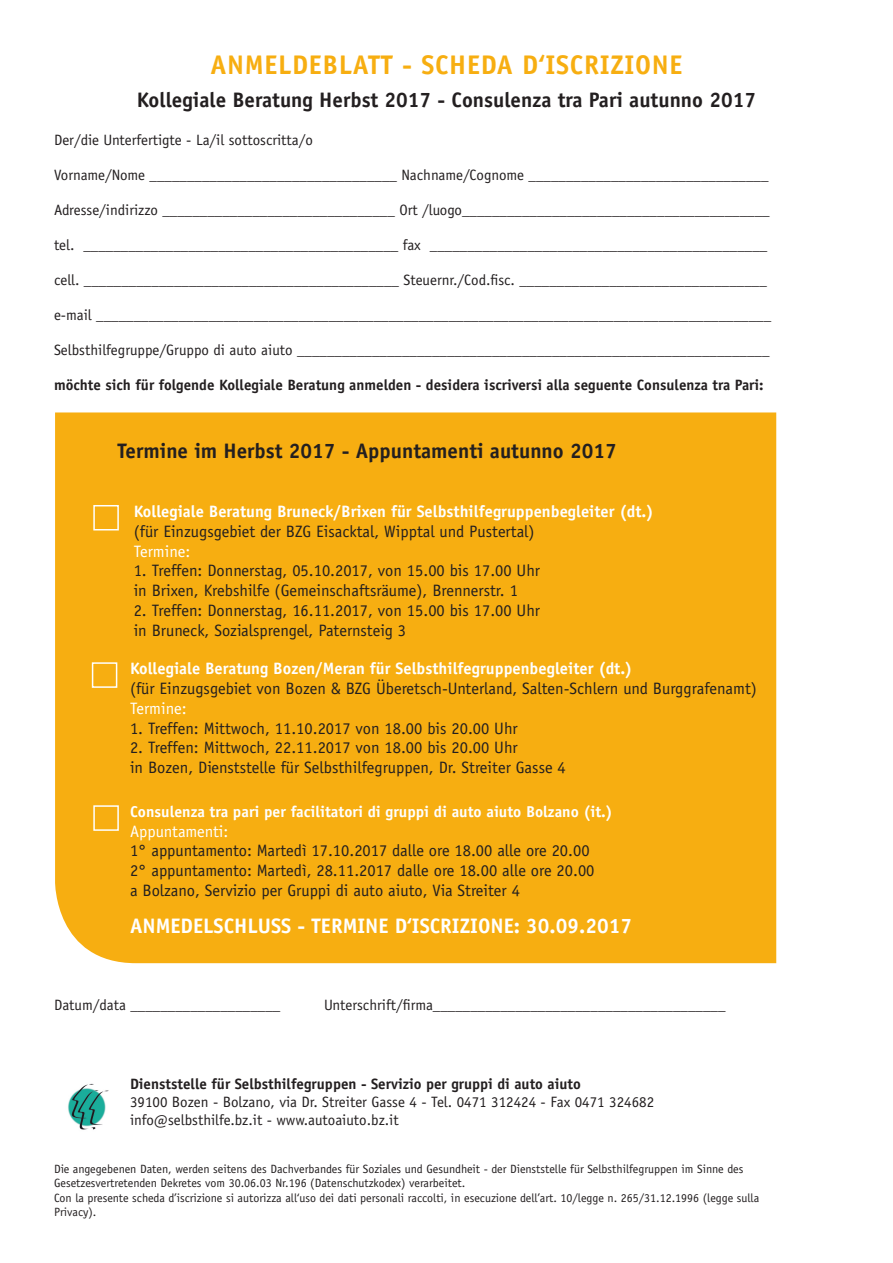
<style>
.page{position:relative;width:893px;height:1263px;background:#fff}
.page>*{position:absolute;margin:0;border:0;box-sizing:border-box;transform-origin:0 0}
.t1{font:700 27px "Officina Sans Std";letter-spacing:.025em;color:#f7ae11}
.t2{font:700 21px "Officina Sans Std";color:#231f20}
.t3{font:700 21px "Officina Sans Std";color:#fff}
.t4{font:16.5px/19.8px "Officina Sans Std";color:#231f20}
.t5{font:700 16.5px "Officina Sans Std";color:#fff}
.t6{font:16.5px "Officina Sans Std";color:#fff}
.t7{font:700 15.75px "Officina Sans Std";color:#fff}
.t8{font:15px "Officina Sans Std";color:#231f20}
.t9{font:700 15px "Officina Sans Std";color:#231f20}
.t10{font:12px/14.4px "Officina Sans Std";color:#231f20}
.s1{color:#fff}
</style>
<div class="page">
<div style="left:55px;top:412px;width:721px;height:551px;background:#f7ae11"></div>
<div style="left:93px;top:505px;width:26px;height:25px;border:2px solid #fff"></div>
<div style="left:92px;top:662px;width:25px;height:26px;border:2px solid #fff"></div>
<div style="left:93px;top:805px;width:26px;height:26px;border:2px solid #fff"></div>
<img style="left:68px;top:1083px;width:41px;height:47px">
<p class="t1" style="left:210px;top:48px;width:474px">ANMELDEBLATT - SCHEDA D‘ISCRIZIONE</p>
<p class="t2" style="left:137px;top:87px;width:621px">Kollegiale Beratung Herbst 2017 - Consulenza tra Pari autunno 2017</p>
<p class="t8" style="left:54px;top:131px;width:260px">Der/die Unterfertigte - La/il sottoscritta/o</p>
<p class="t8" style="left:54px;top:166px;width:716px">Vorname/Nome _________________________________ Nachname/Cognome ________________________________</p>
<p class="t8" style="left:54px;top:201px;width:717px">Adresse/indirizzo _______________________________ Ort /luogo_________________________________________</p>
<p class="t8" style="left:54px;top:236px;width:715px">tel. __________________________________________ fax _____________________________________________</p>
<p class="t8" style="left:54px;top:271px;width:714px">cell. __________________________________________ Steuernr./Cod.fisc. _________________________________</p>
<p class="t8" style="left:54px;top:306px;width:719px">e-mail __________________________________________________________________________________________</p>
<p class="t8" style="left:54px;top:341px;width:717px">Selbsthilfegruppe/Gruppo di auto aiuto _______________________________________________________________</p>
<p class="t9" style="left:54px;top:376px;width:711px">möchte sich für folgende Kollegiale Beratung anmelden - desidera iscriversi alla seguente Consulenza tra Pari:</p>
<p class="t2" style="left:117px;top:438px;width:501px">Termine im Herbst 2017 - Appuntamenti autunno 2017</p>
<p class="t5" style="left:134px;top:501px;width:521px">Kollegiale Beratung Bruneck/Brixen für Selbsthilfegruppenbegleiter (dt.)</p>
<p class="t4" style="left:134px;top:521px;width:402px">(für Einzugsgebiet der BZG Eisacktal, Wipptal und Pustertal)</p>
<p class="t6" style="left:134px;top:541px;width:58px">Termine:</p>
<p class="t4" style="left:134px;top:561px;width:408px">1. Treffen: Donnerstag, 05.10.2017, von 15.00 bis 17.00 Uhr</p>
<p class="t4" style="left:134px;top:581px;width:386px">in Brixen, Krebshilfe (Gemeinschaftsräume), Brennerstr. 1</p>
<p class="t4" style="left:134px;top:600px;width:408px">2. Treffen: Donnerstag, 16.11.2017, von 15.00 bis 17.00 Uhr in Bruneck, Sozialsprengel, Paternsteig 3</p>
<p class="t5" style="left:130px;top:658px;width:504px">Kollegiale Beratung Bozen/Meran für Selbsthilfegruppenbegleiter (dt.)</p>
<p class="t4" style="left:130px;top:679px;width:628px">(für Einzugsgebiet von Bozen &amp; BZG Überetsch-Unterland, Salten-Schlern und Burggrafenamt)<br><span class="s1">Termine:</span></p>
<p class="t4" style="left:130px;top:718px;width:389px">1. Treffen: Mittwoch, 11.10.2017 von 18.00 bis 20.00 Uhr</p>
<p class="t4" style="left:130px;top:738px;width:389px">2. Treffen: Mittwoch, 22.11.2017 von 18.00 bis 20.00 Uhr</p>
<p class="t4" style="left:130px;top:758px;width:437px">in Bozen, Dienststelle für Selbsthilfegruppen, Dr. Streiter Gasse 4</p>
<p class="t7" style="left:130px;top:801px;width:484px">Consulenza tra pari per facilitatori di gruppi di auto aiuto Bolzano (it.)</p>
<p class="t6" style="left:130px;top:821px;width:100px">Appuntamenti:</p>
<p class="t4" style="left:130px;top:841px;width:461px">1° appuntamento: Martedì 17.10.2017 dalle ore 18.00 alle ore 20.00</p>
<p class="t4" style="left:130px;top:861px;width:466px">2° appuntamento: Martedì, 28.11.2017 dalle ore 18.00 alle ore 20.00</p>
<p class="t4" style="left:130px;top:880px;width:391px">a Bolzano, Servizio per Gruppi di auto aiuto, Via Streiter 4</p>
<p class="t3" style="left:130px;top:913px;width:504px">ANMEDELSCHLUSS - TERMINE D‘ISCRIZIONE: 30.09.2017</p>
<p class="t8" style="left:54px;top:996px;width:228px">Datum/data ____________________</p>
<p class="t8" style="left:324px;top:996px;width:403px">Unterschrift/firma_______________________________________</p>
<p class="t9" style="left:130px;top:1074px;width:452px">Dienststelle für Selbsthilfegruppen - Servizio per gruppi di auto aiuto</p>
<p class="t8" style="left:130px;top:1093px;width:526px">39100 Bozen - Bolzano, via Dr. Streiter Gasse 4 - Tel. 0471 312424 - Fax 0471 324682</p>
<p class="t8" style="left:130px;top:1111px;width:270px">info@selbsthilfe.bz.it - www.autoaiuto.bz.it</p>
<p class="t10" style="left:54px;top:1162px;width:691px">Die angegebenen Daten, werden seitens des Dachverbandes für Soziales und Gesundheit - der Dienststelle für Selbsthilfegruppen im Sinne des<br>Gesetzesvertretenden Dekretes vom 30.06.03 Nr.196 (Datenschutzkodex) verarbeitet.</p>
<p class="t10" style="left:54px;top:1190px;width:707px">Con la presente scheda d’iscrizione si autorizza all‘uso dei dati personali raccolti, in esecuzione dell’art. 10/legge n. 265/31.12.1996 (legge sulla<br>Privacy).</p>
</div>
